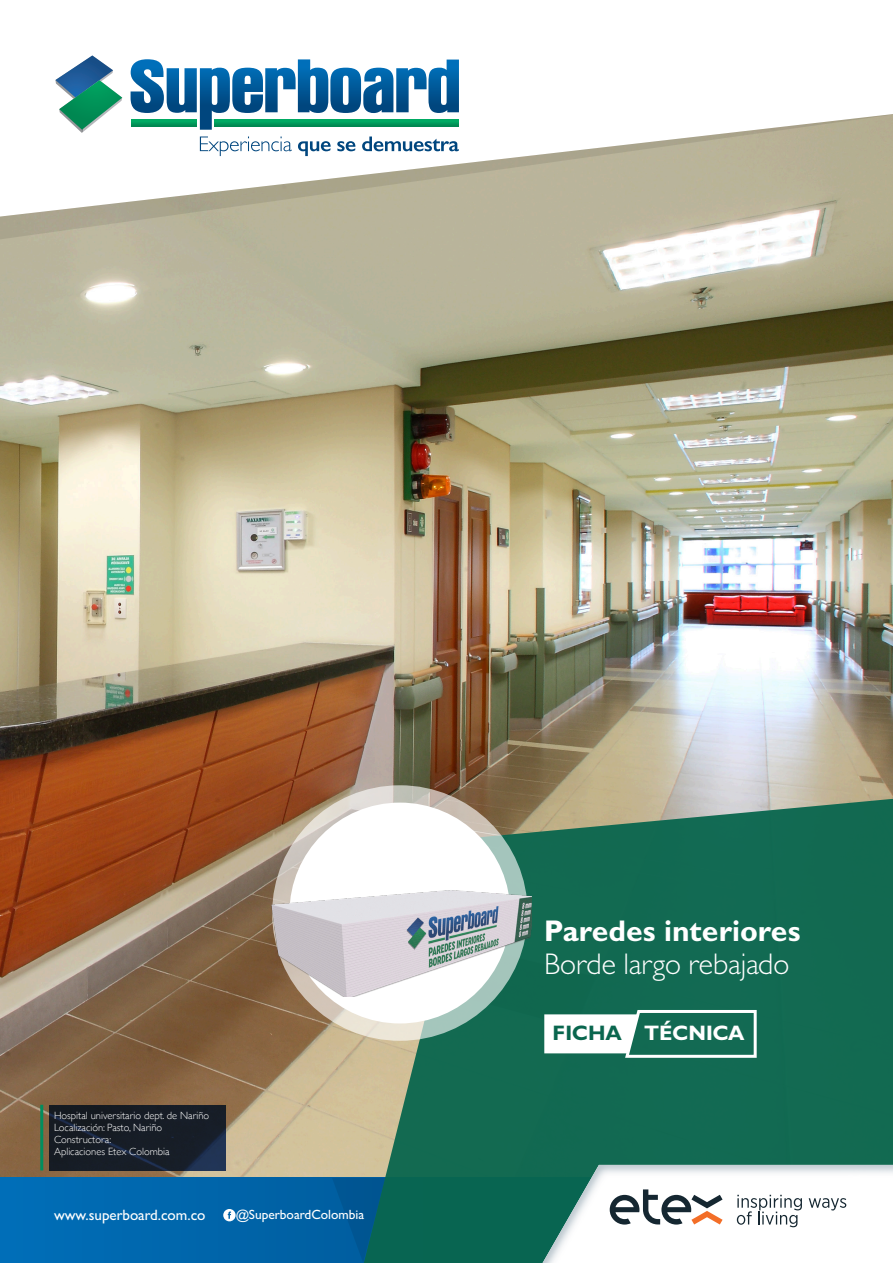
<style>
.page{position:relative;width:893px;height:1263px;background:#fff}
.page>*{position:absolute;margin:0;border:0;box-sizing:border-box;transform-origin:0 0}
.t1{font:300 30px/32.4px "Gill Sans MT Std";color:#fff}
.Descripcion_Categori{font:700 21px "Gill Sans MT Std";color:#fff}
.t2{font:500 15px "Gill Sans MT Std";color:#fff}
.t3{font:500 13.35px "Gill Sans MT Std";color:#fff}
.Parrafo{font:300 10.5px "Gill Sans";color:#fff}
.s1{font-weight:700}
.s2{color:#09664e}
</style>
<div class="page">
<img style="left:0;top:242px;width:893px;height:936px">
<svg style="left:0;top:114px;width:893px;height:128px"></svg>
<svg style="left:200px;top:137px;width:92px;height:19px"></svg>
<svg style="left:298px;top:141px;width:33px;height:15px"></svg>
<svg style="left:337px;top:141px;width:18px;height:10px"></svg>
<svg style="left:362px;top:137px;width:97px;height:14px"></svg>
<svg style="left:131px;top:59px;width:328px;height:71px"></svg>
<svg style="left:131px;top:120px;width:66px;height:6px"></svg>
<svg style="left:215px;top:120px;width:244px;height:6px"></svg>
<svg style="left:55px;top:55px;width:67px;height:78px"></svg>
<div style="left:0;top:1178px;width:893px;height:85px;background:#0067ad"></div>
<svg style="left:332px;top:1178px;width:26px;height:85px"></svg>
<svg style="left:358px;top:797px;width:535px;height:466px;fill:#126a52"></svg>
<svg style="left:544px;top:1008px;width:214px;height:51px"></svg>
<svg style="left:543px;top:1165px;width:350px;height:98px"></svg>
<svg style="left:272px;top:785px;width:256px;height:256px"></svg>
<div style="left:289px;top:802px;width:221px;height:221px;background:#fff;border-radius:50%"></div>
<svg style="left:49px;top:1105px;width:176px;height:65px;fill:#171d26"></svg>
<hr style="left:40px;top:1105px;width:3px;height:65px;background:#018e5e">
<img style="left:268px;top:854px;width:263px;height:142px">
<svg style="left:223px;top:1209px;width:13px;height:12px"></svg>
<p class="Parrafo" style="left:54px;top:1107px;width:157px">Hospital universitario dept. de Nariño</p>
<p class="Parrafo" style="left:54px;top:1119px;width:110px">Localización: Pasto, Nariño</p>
<p class="Parrafo" style="left:54px;top:1131px;width:59px">Constructora:</p>
<p class="Parrafo" style="left:54px;top:1143px;width:117px">Aplicaciones Etex Colombia</p>
<p class="t2" style="left:54px;top:1205px;width:153px">www.superboard.com.co</p>
<p class="t3" style="left:236px;top:1207px;width:130px">@ SuperboardColombia</p>
<p class="t1" style="left:544px;top:914px;width:258px"><span class="s1">Paredes interiores<br></span>Borde largo rebajado</p>
<p class="Descripcion_Categori" style="left:553px;top:1020px;width:193px"><span class="s2">FICHA</span> TÉCNICA</p>
</div>
